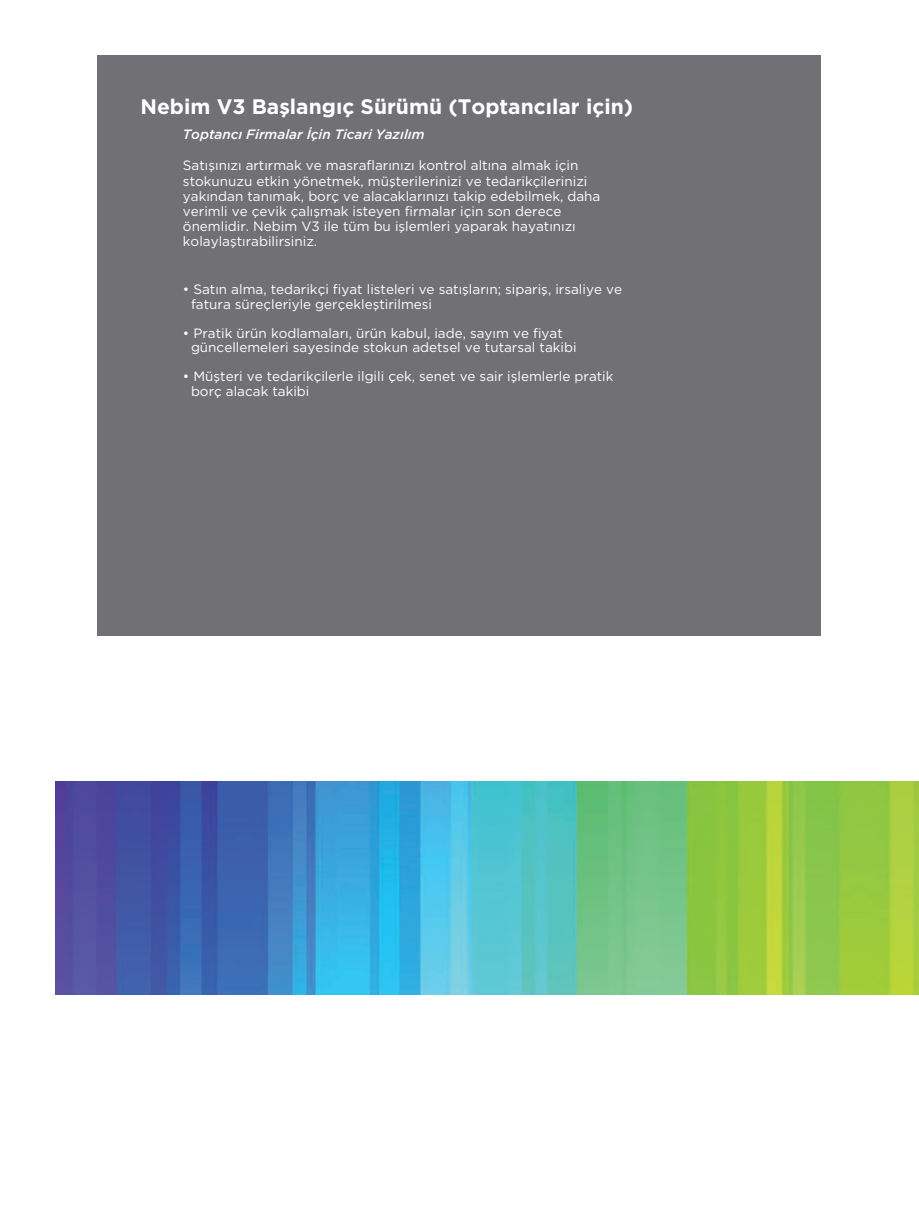
<style>
.page{position:relative;width:919px;height:1217px;background:#fff}
.page>*{position:absolute;margin:0;border:0;box-sizing:border-box;transform-origin:0 0}
.t1{font:700 21px "Gotham TRU Bol";color:#fff}
.t2{font:13.5px/15.1px "Gotham TRU Boo";color:#fff}
.t3{font:13.5px "Gotham TRU Med Ita";color:#fff}
</style>
<div class="page">
<img style="left:55px;top:781px;width:863px;height:213px">
<div style="left:98px;top:55px;width:723px;height:580px;background:#717074"></div>
<h1 class="t1" style="left:140px;top:97px;width:494px">Nebim V3 Başlangıç Sürümü (Toptancılar için)</h1>
<p class="t3" style="left:183px;top:129px;width:243px">Toptancı Firmalar İçin Ticari Yazılım</p>
<p class="t2" style="left:183px;top:159px;width:419px">Satışınızı artırmak ve masraflarınızı kontrol altına almak için stokunuzu etkin yönetmek, müşterilerinizi ve tedarikçilerinizi yakından tanımak, borç ve alacaklarınızı takip edebilmek, daha verimli ve çevik çalışmak isteyen firmalar için son derece önemlidir. Nebim V3 ile tüm bu işlemleri yaparak hayatınızı kolaylaştırabilirsiniz.</p>
<p class="t2" style="left:191px;top:283px;width:432px;line-height:14.4px;text-indent:-8px">• Satın alma, tedarikçi fiyat listeleri ve satışların; sipariş, irsaliye ve fatura süreçleriyle gerçekleştirilmesi</p>
<p class="t2" style="left:191px;top:326px;width:387px;line-height:14.4px;text-indent:-8px">• Pratik ürün kodlamaları, ürün kabul, iade, sayım ve fiyat güncellemeleri sayesinde stokun adetsel ve tutarsal takibi</p>
<p class="t2" style="left:191px;top:370px;width:424px;line-height:14.4px;text-indent:-8px">• Müşteri ve tedarikçilerle ilgili çek, senet ve sair işlemlerle pratik borç alacak takibi</p>
</div>
